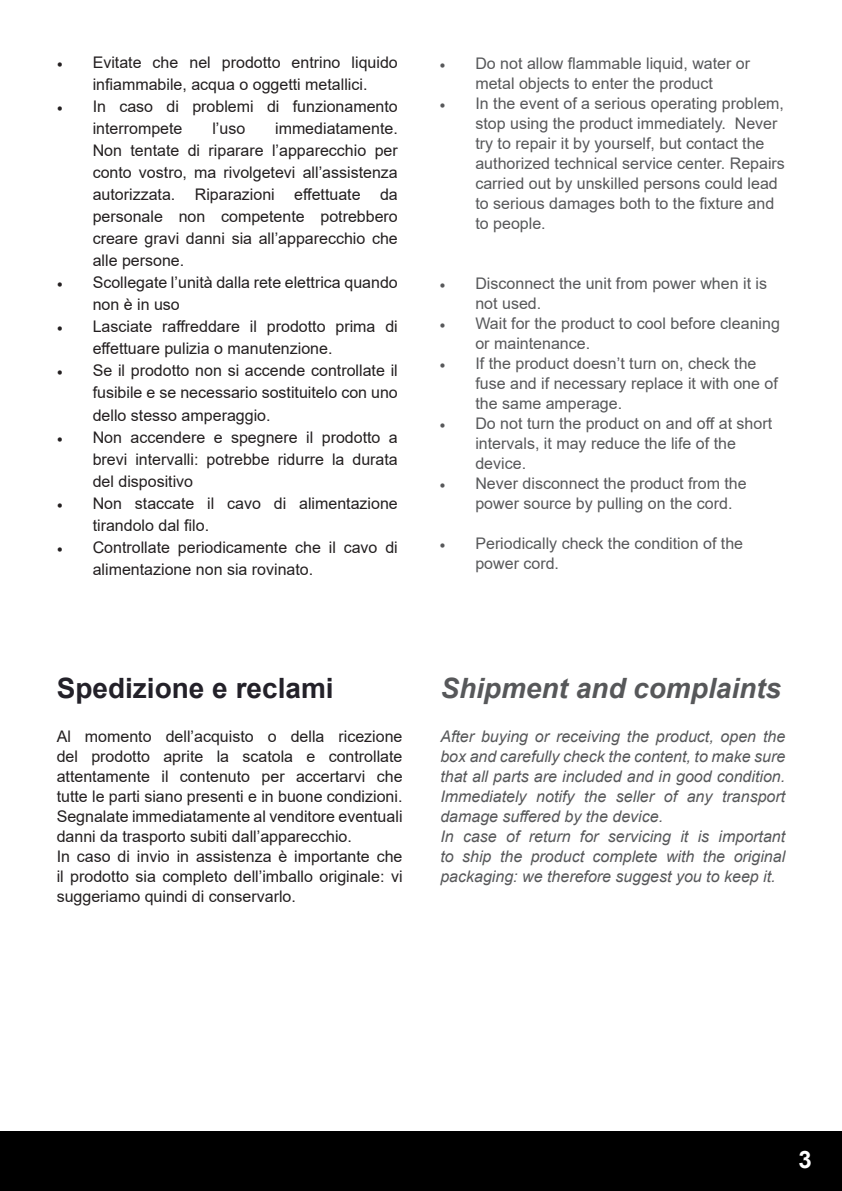
<style>
.page{position:relative;width:842px;height:1191px;background:#fff}
.page>*{position:absolute;margin:0;border:0;box-sizing:border-box;transform-origin:0 0}
.t1{font:italic 700 28px "Arial";color:#57585a}
.t2{font:700 28px "Arial";color:#232129}
.t3{font:700 24px "Arial";color:#fff}
.t4{font:16px/22px "Arial";color:#231f20}
.t5{font:16px/20px "Arial";color:#57585a}
.t6{font:italic 16px/20px "Arial";color:#57585a}
.s1{font-family:"Minion Pro"}
</style>
<div class="page">
<div style="left:0;top:1131px;width:842px;height:60px;background:#000"></div>
<p class="t4" style="left:57px;top:52px;width:343px;text-align:center"><span class="s1">•</span> Evitate che nel prodotto entrino liquido infiammabile, acqua o oggetti metallici.</p>
<p class="t4" style="left:93px;top:96px;width:307px;text-indent:-36px"><span class="s1">•</span> In caso di problemi di funzionamento interrompete</p>
<p class="t4" style="left:212px;top:118px;width:34px">l’uso</p>
<p class="t4" style="left:93px;top:118px;width:307px;text-align:justify;text-indent:182px">immediatamente.<br>Non tentate di riparare l’apparecchio per conto vostro, ma rivolgetevi all’assistenza autorizzata. Riparazioni effettuate da personale non competente potrebbero creare gravi danni sia all’apparecchio che alle persone.</p>
<p class="t4" style="left:93px;top:272px;width:307px;text-indent:-36px"><span class="s1">•</span> Scollegate l’unità dalla rete elettrica quando non è in uso</p>
<p class="t4" style="left:93px;top:316px;width:307px;text-indent:-36px"><span class="s1">•</span> Lasciate raffreddare il prodotto prima di effettuare pulizia o manutenzione.</p>
<p class="t4" style="left:93px;top:360px;width:307px;text-align:justify;text-indent:-36px"><span class="s1">•</span> Se il prodotto non si accende controllate il fusibile e se necessario sostituitelo con uno dello stesso amperaggio.</p>
<p class="t4" style="left:93px;top:426px;width:307px;text-align:justify;text-indent:-36px"><span class="s1">•</span> Non accendere e spegnere il prodotto a brevi intervalli: potrebbe ridurre la durata del dispositivo</p>
<p class="t4" style="left:93px;top:492px;width:307px;text-indent:-36px"><span class="s1">•</span> Non staccate il cavo di alimentazione tirandolo dal filo.</p>
<p class="t4" style="left:93px;top:536px;width:307px;text-indent:-36px"><span class="s1">•</span> Controllate periodicamente che il cavo di alimentazione non sia rovinato.</p>
<p class="t5" style="left:439px;top:53px;width:312px;text-align:center"><span class="s1">•</span> Do not allow flammable liquid, water or metal objects to enter the product</p>
<p class="t5" style="left:475px;top:93px;width:311px;text-indent:-36px"><span class="s1">•</span> In the event of a serious operating problem, stop using the product immediately. Never try to repair it by yourself, but contact the authorized technical service center. Repairs carried out by unskilled persons could lead to serious damages both to the fixture and to people.</p>
<p class="t5" style="left:475px;top:273px;width:293px;text-indent:-36px"><span class="s1">•</span> Disconnect the unit from power when it is not used.</p>
<p class="t5" style="left:475px;top:313px;width:306px;text-indent:-36px"><span class="s1">•</span> Wait for the product to cool before cleaning or maintenance.</p>
<p class="t5" style="left:475px;top:353px;width:304px;text-indent:-36px"><span class="s1">•</span> If the product doesn’t turn on, check the fuse and if necessary replace it with one of the same amperage.</p>
<p class="t5" style="left:475px;top:413px;width:298px;text-indent:-36px"><span class="s1">•</span> Do not turn the product on and off at short intervals, it may reduce the life of the device.</p>
<p class="t5" style="left:475px;top:473px;width:273px;text-indent:-36px"><span class="s1">•</span> Never disconnect the product from the power source by pulling on the cord.</p>
<p class="t5" style="left:475px;top:533px;width:269px;text-indent:-36px"><span class="s1">•</span> Periodically check the condition of the power cord.</p>
<h1 class="t2" style="left:57px;top:668px;width:279px">Spedizione e reclami</h1>
<p class="t4" style="left:57px;top:726px;width:347px;line-height:20px">Al momento dell’acquisto o della ricezione del prodotto aprite la scatola e controllate attentamente il contenuto per accertarvi che tutte le parti siano presenti e in buone condizioni.<br>Segnalate immediatamente al venditore eventuali danni da trasporto subiti dall’apparecchio.<br>In caso di invio in assistenza è importante che il prodotto sia completo dell’imballo originale: vi suggeriamo quindi di conservarlo.</p>
<h1 class="t1" style="left:440px;top:669px;width:342px">Shipment and complaints</h1>
<p class="t6" style="left:440px;top:726px;width:346px">After buying or receiving the product, open the box and carefully check the content, to make sure that all parts are included and in good condition.<br>Immediately notify the seller of any transport damage suffered by the device.<br>In case of return for servicing it is important to ship the product complete with the original packaging: we therefore suggest you to keep it.</p>
<h2 class="t3" style="left:799px;top:1143px;width:15px">3</h2>
</div>
